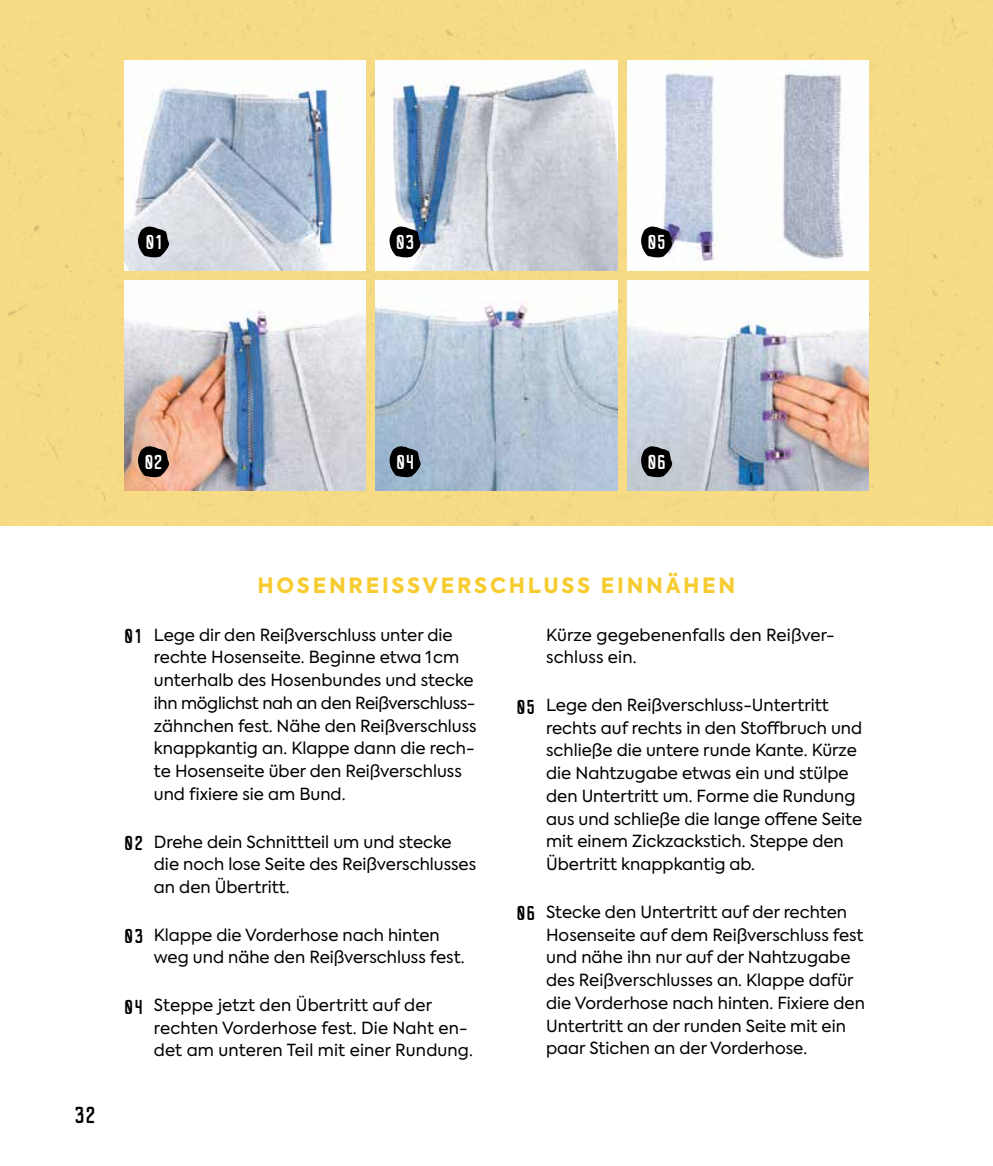
<style>
.page{position:relative;width:993px;height:1166px;background:#fff}
.page>*{position:absolute;margin:0;border:0;box-sizing:border-box;transform-origin:0 0}
.t1{font:26.25px "Mightype Sans";color:#000}
.t2{font:22.75px "Mightype Sans";letter-spacing:.02em;color:#fff}
.t3{font:800 21px "Axiforma";letter-spacing:.13em;color:#f6cc31}
.t4{font:16.62px/22.8px "Axiforma";color:#000}
.s1{font-family:"Mightype Sans";font-size:22.75px}
</style>
<div class="page">
<div style="left:0;top:0;width:992px;height:526px;background:#f7db85"></div>
<img style="left:124px;top:60px;width:241px;height:210px">
<svg style="left:138px;top:225px;width:31px;height:32px"></svg>
<img style="left:124px;top:280px;width:241px;height:210px">
<svg style="left:138px;top:445px;width:31px;height:32px"></svg>
<img style="left:375px;top:60px;width:242px;height:210px">
<svg style="left:389px;top:225px;width:31px;height:32px"></svg>
<img style="left:375px;top:280px;width:242px;height:210px">
<svg style="left:389px;top:445px;width:31px;height:32px"></svg>
<img style="left:627px;top:60px;width:241px;height:210px">
<svg style="left:641px;top:225px;width:31px;height:32px"></svg>
<img style="left:627px;top:280px;width:241px;height:210px">
<svg style="left:641px;top:445px;width:31px;height:32px"></svg>
<h2 class="t2" style="left:145px;top:231px;width:18px">01</h2>
<h2 class="t2" style="left:395px;top:231px;width:20px">03</h2>
<h2 class="t2" style="left:647px;top:231px;width:20px">05</h2>
<h2 class="t2" style="left:144px;top:450px;width:20px">02</h2>
<h2 class="t2" style="left:396px;top:450px;width:20px">04</h2>
<h2 class="t2" style="left:647px;top:450px;width:20px">06</h2>
<h1 class="t1" style="left:74px;top:1102px;width:23px">32</h1>
<p class="t3" style="left:257px;top:571px;width:479px">HOSENREISSVERSCHLUSS EINNÄHEN</p>
<p class="t4" style="left:154px;top:623px;width:324px;text-indent:-30px"><span class="s1">01</span> Lege dir den Reißverschluss unter die rechte Hosenseite. Beginne etwa 1 cm unterhalb des Hosenbundes und stecke ihn möglichst nah an den Reißverschluss&shy;zähnchen fest. Nähe den Reißverschluss knappkantig an. Klappe dann die rech&shy;te Hosenseite über den Reißverschluss und fixiere sie am Bund.</p>
<p class="t4" style="left:154px;top:830px;width:324px;text-indent:-30px"><span class="s1">02</span> Drehe dein Schnittteil um und stecke die noch lose Seite des Reißverschlusses an den Übertritt.</p>
<p class="t4" style="left:154px;top:923px;width:312px;text-indent:-30px"><span class="s1">03</span> Klappe die Vorderhose nach hinten weg und nähe den Reißverschluss fest.</p>
<p class="t4" style="left:154px;top:994px;width:320px;text-indent:-30px"><span class="s1">04</span> Steppe jetzt den Übertritt auf der rechten Vorderhose fest. Die Naht en&shy;det am unteren Teil mit einer Rundung.</p>
<p class="t4" style="left:546px;top:623px;width:290px">Kürze gegebenenfalls den Reißver&shy;schluss ein.</p>
<p class="t4" style="left:546px;top:694px;width:317px;text-indent:-30px"><span class="s1">05</span> Lege den Reißverschluss-Untertritt rechts auf rechts in den Stoffbruch und schließe die untere runde Kante. Kürze die Nahtzugabe etwas ein und stülpe den Untertritt um. Forme die Rundung aus und schließe die lange offene Seite mit einem Zickzackstich. Steppe den Übertritt knappkantig ab.</p>
<p class="t4" style="left:546px;top:901px;width:320px;text-indent:-30px"><span class="s1">06</span> Stecke den Untertritt auf der rechten Hosenseite auf dem Reißverschluss fest und nähe ihn nur auf der Nahtzugabe des Reißverschlusses an. Klappe dafür die Vorderhose nach hinten. Fixiere den Untertritt an der runden Seite mit ein paar Stichen an der Vorderhose.</p>
</div>
